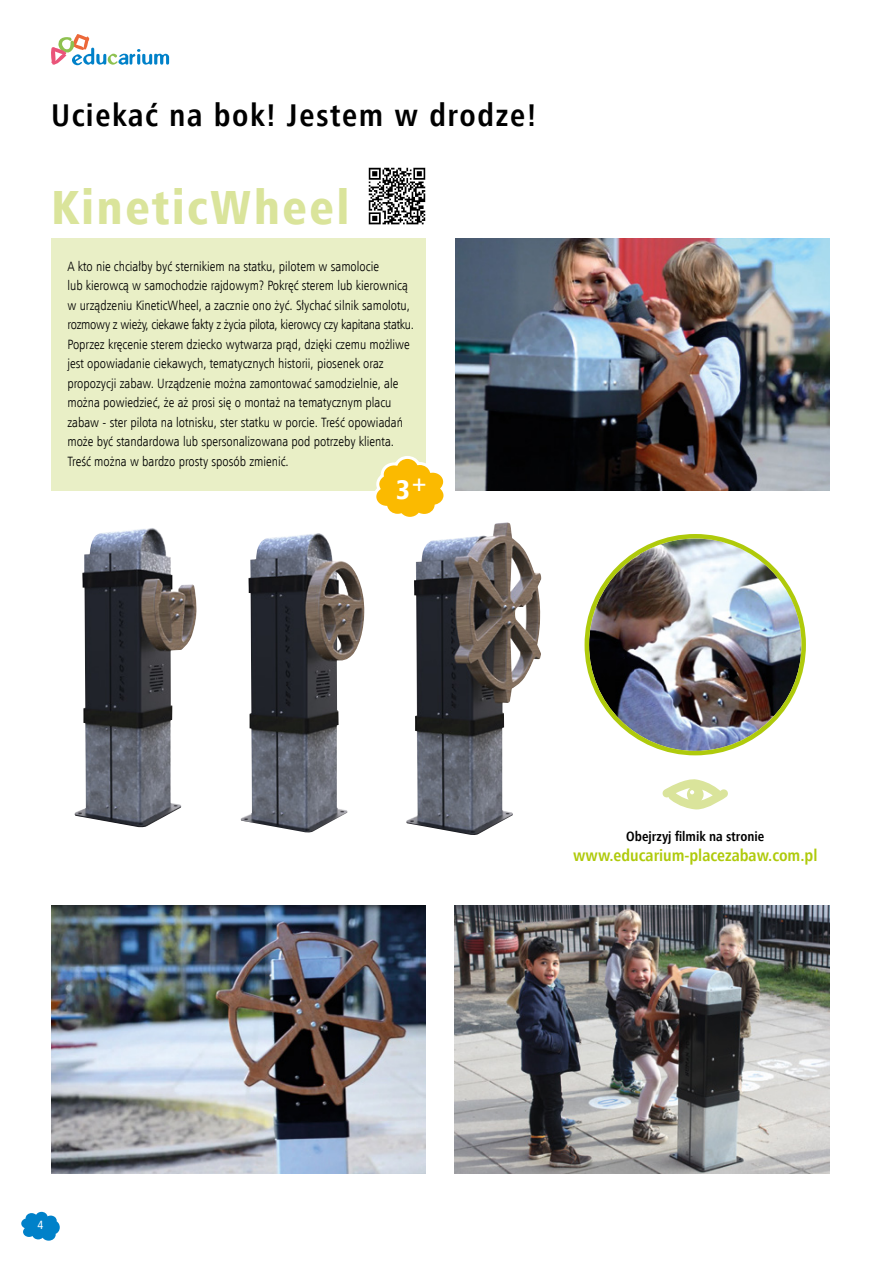
<style>
.page{position:relative;width:893px;height:1263px;background:#fff}
.page>*{position:absolute;margin:0;border:0;box-sizing:border-box;transform-origin:0 0}
.t1{font:48px "Humnst 777 Blk Cn EU";letter-spacing:.05em;color:#dae49b}
.t2{font:700 31.5px "Humnst 777 Cn EU";letter-spacing:.05em;color:#000}
.t3{font:27px "Humnst 777 Blk Cn EU";color:#fff}
.t4{font:700 16.5px "Humnst 777 Cn EU";color:#afca0b}
.t5{font:13.5px/19.5px "Humnst 777 Lt Cn EU";color:#000}
.t6{font:700 13.5px "Humnst 777 Cn EU";color:#000}
.t7{font:12px "Humnst 777 Cn EU";color:#fff}
</style>
<div class="page">
<svg style="left:21px;top:1212px;width:39px;height:29px"></svg>
<svg style="left:51px;top:34px;width:118px;height:31px"></svg>
<img style="left:589px;top:538px;width:212px;height:213px;border-radius:106px">
<div style="left:51px;top:238px;width:374px;height:253px;background:#e9efc6"></div>
<img style="left:75px;top:528px;width:122px;height:300px">
<img style="left:241px;top:533px;width:124px;height:300px">
<img style="left:406px;top:522px;width:135px;height:313px">
<img style="left:455px;top:905px;width:374px;height:268px">
<img style="left:455px;top:238px;width:374px;height:253px">
<img style="left:51px;top:905px;width:374px;height:268px">
<svg style="left:662px;top:779px;width:66px;height:30px"></svg>
<svg style="left:375px;top:454px;width:69px;height:63px"></svg>
<img style="left:368px;top:167px;width:58px;height:58px">
<h2 class="t2" style="left:51px;top:95px;width:487px">Uciekać na bok! Jestem w drodze!</h2>
<h1 class="t1" style="left:51px;top:177px;width:300px">KineticWheel</h1>
<p class="t5" style="left:67px;top:256px;width:348px">A kto nie chciałby być sternikiem na statku, pilotem w samolocie<br>lub kierowcą w samochodzie rajdowym? Pokręć sterem lub kierownicą w urządzeniu KineticWheel, a zacznie ono żyć. Słychać silnik samolotu, rozmowy z wieży, ciekawe fakty z życia pilota, kierowcy czy kapitana statku.<br>Poprzez kręcenie sterem dziecko wytwarza prąd, dzięki czemu możliwe jest opowiadanie ciekawych, tematycznych historii, piosenek oraz propozycji zabaw. Urządzenie można zamontować samodzielnie, ale można powiedzieć, że aż prosi się o montaż na tematycznym placu zabaw - ster pilota na lotnisku, ster statku w porcie. Treść opowiadań może być standardowa lub spersonalizowana pod potrzeby klienta.<br>Treść można w bardzo prosty sposób zmienić.</p>
<h3 class="t3" style="left:396px;top:472px;width:33px">3<sup>+</sup></h3>
<p class="t6" style="left:626px;top:828px;width:139px">Obejrzyj filmik na stronie</p>
<p class="t4" style="left:573px;top:845px;width:246px">www.educarium-placezabaw.com.pl</p>
<p class="t7" style="left:38px;top:1217px;width:7px">4</p>
</div>
